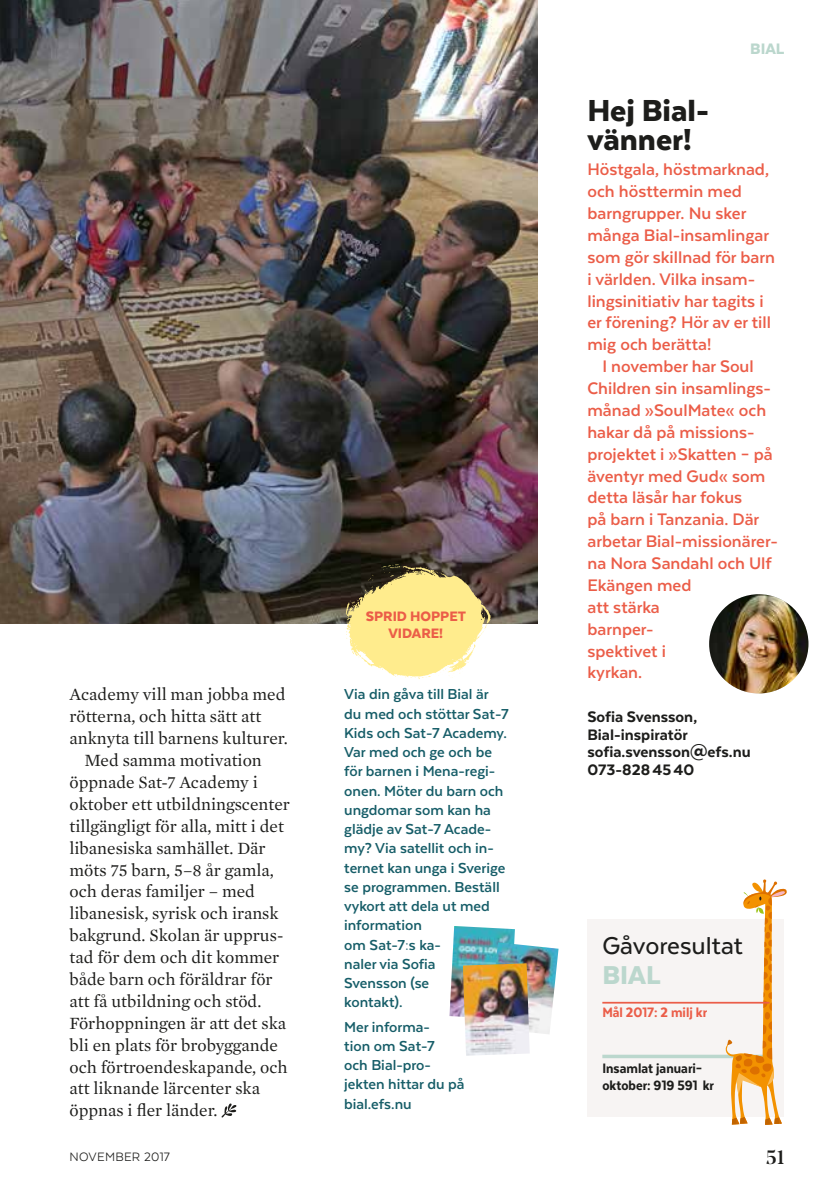
<style>
.page{position:relative;width:839px;height:1186px;background:#fff}
.page>*{position:absolute;margin:0;border:0;box-sizing:border-box;transform-origin:0 0}
.t1{font:900 35px/29.8px "Texta";color:#1d1d1b}
.t2{font:900 29.75px "Texta";color:#bbd7cd}
.t3{font:500 28px "Texta";color:#1d1d1b}
.t4{font:700 19.25px/21.9px "Texta";color:#eb5d48}
.t5{font:500 19.25px "Noe Display";color:#1d1d1b}
.t6{font:17.5px "Mercury Text G1";color:#1d1d1b}
.t7{font:800 17.5px/17.5px "Texta";color:#1d1d1b}
.t8{font:900 17.5px "Texta";color:#bbd7cd}
.t9{font:700 16.62px/19.2px "Texta";color:#165d68}
.t10{font:800 15.75px/16.6px "Texta Narrow";color:#1d1d1b}
.t11{font:900 15.75px/17.5px "Texta";color:#eb5d48;text-align:center}
.t12{font:800 15.75px "Texta Narrow";color:#eb5d48}
.t13{font:14px "Texta";letter-spacing:.02em;color:#1d1d1b}
</style>
<div class="page">
<img style="left:0;top:0;width:537px;height:623px">
<div style="left:587px;top:918px;width:197px;height:198px;background:#f7f4f3"></div>
<svg style="left:602px;top:1054px;width:123px;height:4px"></svg>
<svg style="left:725px;top:879px;width:62px;height:245px"></svg>
<hr style="left:602px;top:1002px;width:167px;height:1px;background:#eb5d48">
<svg style="left:221px;top:1103px;width:16px;height:15px"></svg>
<svg style="left:345px;top:564px;width:145px;height:115px;background:#d8ca8a"></svg>
<img style="left:709px;top:594px;width:99px;height:99px;border-radius:50px">
<img style="left:449px;top:926px;width:66px;height:91px">
<img style="left:489px;top:942px;width:69px;height:92px">
<img style="left:463px;top:963px;width:66px;height:92px">
<p class="t6" style="left:69px;top:682px;width:217px">Academy vill man jobba med</p>
<p class="t6" style="left:69px;top:704px;width:193px">rötterna, och hitta sätt att</p>
<p class="t6" style="left:69px;top:726px;width:220px">anknyta till barnens kulturer.</p>
<p class="t6" style="left:84px;top:747px;width:179px">Med samma motivation</p>
<p class="t6" style="left:69px;top:769px;width:190px">öppnade Sat-7 Academy i</p>
<p class="t6" style="left:69px;top:791px;width:222px">oktober ett utbildningscenter</p>
<p class="t6" style="left:69px;top:813px;width:216px">tillgängligt för alla, mitt i det</p>
<p class="t6" style="left:69px;top:835px;width:198px">libanesiska samhället. Där</p>
<p class="t6" style="left:69px;top:857px;width:206px">möts 75 barn, 5–8 år gamla,</p>
<p class="t6" style="left:69px;top:879px;width:187px">och deras familjer – med</p>
<p class="t6" style="left:69px;top:901px;width:211px">libanesisk, syrisk och iransk</p>
<p class="t6" style="left:69px;top:922px;width:215px">bakgrund. Skolan är upprus-</p>
<p class="t6" style="left:69px;top:944px;width:211px">tad för dem och dit kommer</p>
<p class="t6" style="left:69px;top:966px;width:205px">både barn och föräldrar för</p>
<p class="t6" style="left:69px;top:988px;width:193px">att få utbildning och stöd.</p>
<p class="t6" style="left:69px;top:1010px;width:218px">Förhoppningen är att det ska</p>
<p class="t6" style="left:69px;top:1032px;width:210px">bli en plats för brobyggande</p>
<p class="t6" style="left:69px;top:1054px;width:220px">och förtroendeskapande, och</p>
<p class="t6" style="left:69px;top:1076px;width:192px">att liknande lärcenter ska</p>
<p class="t6" style="left:69px;top:1097px;width:150px">öppnas i fler länder.</p>
<p class="t11" style="left:366px;top:607px;width:102px">SPRID HOPPET<br>VIDARE!</p>
<p class="t9" style="left:344px;top:684px;width:166px">Via din gåva till Bial är du med och stöttar Sat-7<br>Kids och Sat-7 Academy.<br>Var med och ge och be för barnen i Mena-regi&shy;onen. Möter du barn och ungdomar som kan ha glädje av Sat-7 Acade&shy;my? Via satellit och in&shy;ternet kan unga i Sverige se programmen. Beställ vykort att dela ut med information<br>om Sat-7:s ka-<br>naler via Sofia<br>Svensson (se<br>kontakt).</p>
<p class="t9" style="left:344px;top:1016px;width:122px">Mer informa-<br>tion om Sat-7<br>och Bial-pro&shy;jekten hittar du på bial.efs.nu</p>
<p class="t8" style="left:750px;top:40px;width:36px">BIAL</p>
<h1 class="t1" style="left:587px;top:95px;width:123px">Hej Bial&shy;vänner!</h1>
<p class="t4" style="left:587px;top:158px;width:189px">Höstgala, höstmarknad, och hösttermin med barngrupper. Nu sker många Bial-insamlingar som gör skillnad för barn i världen. Vilka insam&shy;lingsinitiativ har tagits i er förening? Hör av er till mig och berätta!</p>
<p class="t4" style="left:587px;top:355px;width:192px;text-indent:15px">I november har Soul<br>Children sin insamlings&shy;månad »SoulMate« och hakar då på missions&shy;projektet i »Skatten – på äventyr med Gud« som detta läsår har fokus<br>på barn i Tanzania. Där arbetar Bial-missionärer&shy;na Nora Sandahl och Ulf<br>Ekängen med<br>att stärka<br>barnper-<br>spektivet i<br>kyrkan.</p>
<p class="t7" style="left:587px;top:708px;width:165px">Sofia Svensson,<br>Bial-inspiratör sofia.svensson@efs.nu<br>073-8284540</p>
<h3 class="t3" style="left:602px;top:931px;width:142px">Gåvoresultat</h3>
<h2 class="t2" style="left:602px;top:959px;width:60px">BIAL</h2>
<p class="t12" style="left:602px;top:1004px;width:106px">Mål 2017: 2 milj kr</p>
<p class="t10" style="left:602px;top:1060px;width:113px">Insamlat januari– oktober: 919 591 kr</p>
<p class="t13" style="left:69px;top:1149px;width:102px">NOVEMBER 2017</p>
<p class="t5" style="left:765px;top:1144px;width:20px">51</p>
</div>
